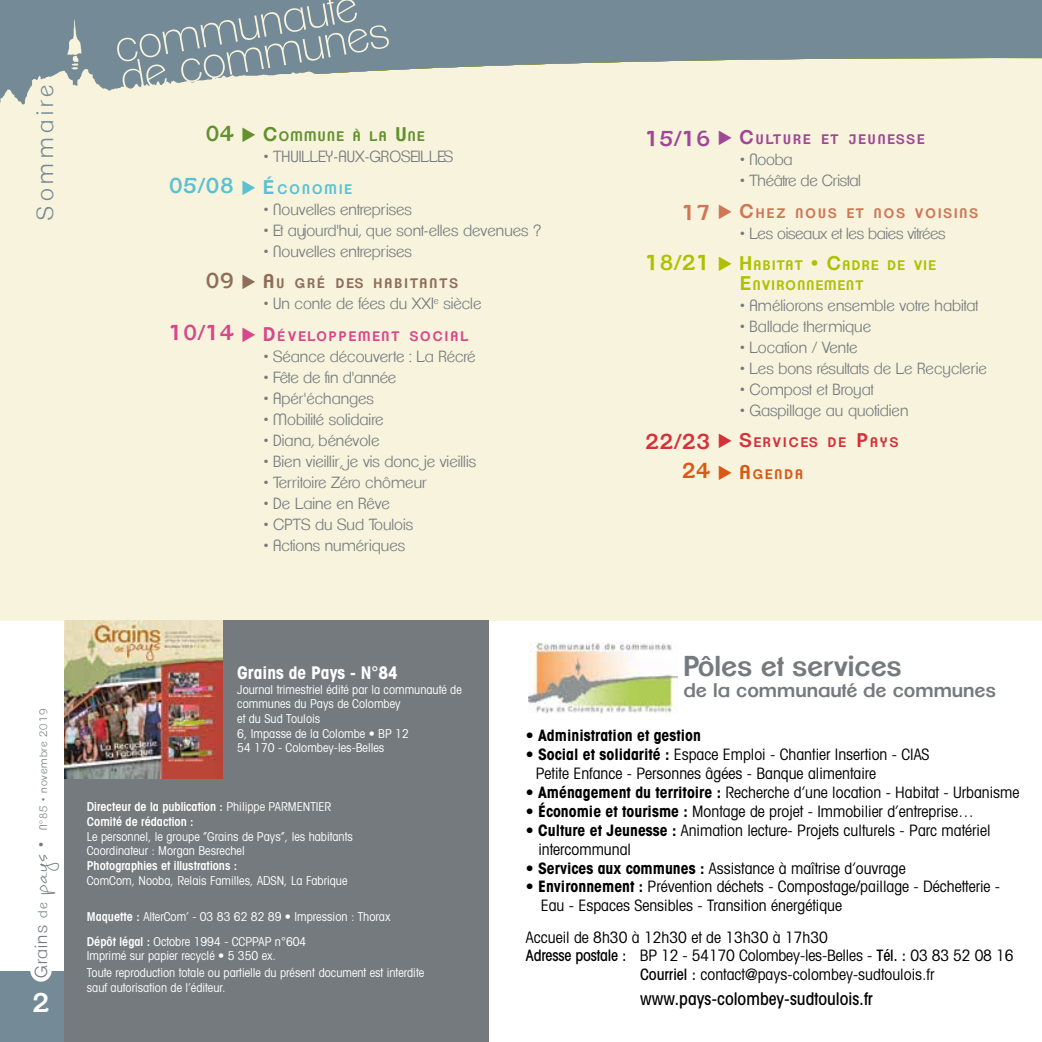
<style>
.page{position:relative;width:1042px;height:1042px;background:#fff}
.page>*{position:absolute;margin:0;border:0;box-sizing:border-box;transform-origin:0 0}
.t1{font:200 43.75px/31.5px "Clemente P Dac";color:#f7f3dd}
.t2{font:42.18px "Mathilde";color:#747a7d}
.t3{font:600 28px "Clemente P Dak";color:#747a7d}
.t4{font:600 26.25px "Clemente P Dak";color:#fff}
.t5{font:300 22.75px "Clemente P Dae";letter-spacing:.21em;color:#748a96}
.t6{font:600 19.25px "Clemente P Dak";color:#747a7d}
.t7{font:500 condensed 17.5px "Avant Garde";color:#000}
.t8{font:700 condensed 17.5px "Avant Garde";color:#fff}
.t9{font:300 16.97px "Clemente P Dae";letter-spacing:.08em;color:#747a7d}
.t10{font:condensed 15.75px/18.9px "Avant Garde";color:#000}
.t11{font:300 15.75px "Clemente P Dae";color:#747a7d}
.t12{font:300 15.75px "Clemente P Dae";letter-spacing:-.02em;color:#747a7d}
.t13{font:700 condensed 15.75px "Avant Garde";color:#000}
.t14{font:600 13.47px/19.2px "Clemente P Dak";letter-spacing:.1em;color:#aec000}
.t15{font:600 13.47px "Clemente P Dak";letter-spacing:.155em;color:#d8478a}
.t16{font:600 13.47px "Clemente P Dak";letter-spacing:.155em;color:#9f4794}
.t17{font:600 13.47px "Clemente P Dak";letter-spacing:.155em;color:#ce7655}
.t18{font:600 13.47px "Clemente P Dak";letter-spacing:.155em;color:#8f6e59}
.t19{font:600 13.47px "Clemente P Dak";letter-spacing:.155em;color:#d5313a}
.t20{font:600 13.47px "Clemente P Dak";letter-spacing:.1em;color:#62912d}
.t21{font:600 13.47px "Clemente P Dak";letter-spacing:.155em;color:#5ac1d2}
.t22{font:600 13.47px "Clemente P Dak";color:#d95915}
.t23{font:condensed 12.25px/14.7px "Avant Garde";color:#fff}
.t24{font:600 condensed 12.25px/14.7px "Avant Garde";color:#fff}
.t25{font:300 10.5px "Clemente P Dae";letter-spacing:.08em;color:#747a7d}
.s1{font-size:21px}
.s2{font-size:19.25px}
.s3{font-size:16.97px}
.s4{font-size:12.6px}
.s5{font-weight:400}
.s6{font-weight:600}
.s7{font-weight:700}
.s8{font-weight:500}
</style>
<div class="page">
<div style="left:0;top:971px;width:64px;height:71px;background:#748a96"></div>
<div style="left:30px;top:959px;width:22px;height:22px;background:#fff;border-radius:50%"></div>
<div style="left:0;top:0;width:1042px;height:620px;background:#f7f3dd"></div>
<svg style="left:0;top:0;width:1042px;height:74px;background:#86989f"></svg>
<img style="left:0;top:19px;width:328px;height:86px">
<div style="left:64px;top:620px;width:425px;height:422px;background:#747a7d"></div>
<img style="left:64px;top:620px;width:158px;height:158px">
<img style="left:528px;top:642px;width:149px;height:72px">
<h3 class="t5" style="left:32px;top:220px;width:137px;rotate:-90deg">Sommaire</h3>
<h1 class="t1" style="left:112px;top:32px;width:273px;rotate:-10deg">communauté de communes</h1>
<p class="t20" style="left:205px;top:128px;width:221px"><span class="s1">04</span> ◆ <span class="s2">C</span>OMMUNE À LA <span class="s2">U</span>NE</p>
<p class="t11" style="left:264px;top:148px;width:191px">• THUILLEY-AUX-GROSEILLES</p>
<p class="t21" style="left:169px;top:181px;width:185px"><span class="s1">05/08</span> ◆ <span class="s2">É</span>CONOMIE</p>
<p class="t11" style="left:264px;top:200px;width:149px">• Nouvelles entreprises</p>
<p class="t11" style="left:264px;top:221px;width:279px">• Et aujourd'hui, que sont-elles devenues ?</p>
<p class="t11" style="left:264px;top:242px;width:149px">• Nouvelles entreprises</p>
<p class="t18" style="left:205px;top:275px;width:254px"><span class="s1">09</span> ◆ <span class="s2">A</span>U GRÉ DES HABITANTS</p>
<p class="t11" style="left:264px;top:295px;width:219px">• Un conte de fées du XXI<sup>e</sup> siècle</p>
<p class="t15" style="left:169px;top:328px;width:301px"><span class="s1">10/14</span> ◆ <span class="s2">D</span>É VELOPPEMENT SOCIAL</p>
<p class="t11" style="left:264px;top:347px;width:213px">• Séance découverte : La Récré</p>
<p class="t11" style="left:264px;top:368px;width:134px">• Fête de fin d'année</p>
<p class="t11" style="left:264px;top:389px;width:111px">• Apér'échanges</p>
<p class="t11" style="left:264px;top:410px;width:121px">• Mobilité solidaire</p>
<p class="t11" style="left:264px;top:431px;width:117px">• Diana, bénévole</p>
<p class="t11" style="left:264px;top:452px;width:214px">• Bien vieillir, je vis donc je vieillis</p>
<p class="t11" style="left:264px;top:473px;width:165px">• Territoire Zéro chômeur</p>
<p class="t11" style="left:264px;top:494px;width:128px">• De Laine en Rêve</p>
<p class="t11" style="left:264px;top:515px;width:151px">• CPTS du Sud Toulois</p>
<p class="t11" style="left:264px;top:536px;width:143px">• Actions numériques</p>
<p class="t16" style="left:645px;top:132px;width:281px"><span class="s1">15/16</span> ◆ <span class="s2">C</span>ULTURE ET JEUNESSE</p>
<p class="t11" style="left:740px;top:151px;width:54px">• Nooba</p>
<p class="t12" style="left:740px;top:172px;width:122px">• Théâtre de Cristal</p>
<p class="t17" style="left:682px;top:205px;width:298px"><span class="s1">17</span> ◆ <span class="s2">C</span>HEZ NOUS ET NOS VOISINS</p>
<p class="t12" style="left:740px;top:224px;width:207px">• Les oiseaux et les baies vitrées</p>
<p class="t14" style="left:740px;top:256px;width:197px;text-indent:-95px"><span class="s1">18/21</span> ◆ <span class="s2">H</span> ABITAT <span class="s2">• C</span>ADRE DE VIE<br><span class="s2">E</span>NVIRONN EMENT</p>
<p class="t11" style="left:740px;top:296px;width:240px">• Améliorons ensemble votre habitat</p>
<p class="t11" style="left:740px;top:317px;width:132px">• Ballade thermique</p>
<p class="t11" style="left:740px;top:338px;width:119px">• Location / Vente</p>
<p class="t11" style="left:740px;top:359px;width:248px">• Les bons résultats de Le Recyclerie</p>
<p class="t11" style="left:740px;top:380px;width:135px">• Compost et Broyat</p>
<p class="t11" style="left:740px;top:401px;width:170px">• Gaspillage au quotidien</p>
<p class="t19" style="left:645px;top:434px;width:255px"><span class="s1">22/23</span> ◆ <span class="s2">S</span>ERVICES DE <span class="s2">P</span>AYS</p>
<p class="t22" style="left:682px;top:466px;width:123px"><span class="s1">24</span> ◆ <span class="s2">A</span> GENDA</p>
<p class="t25" style="left:37px;top:846px;width:139px;rotate:-90deg"><span class="s3">•</span> N°85 • novembre 2019</p>
<h2 class="t2" style="left:8px;top:895px;width:43px;rotate:-90deg">pays</h2>
<p class="t9" style="left:31px;top:978px;width:77px;rotate:-90deg">Grains <span class="s4">de</span></p>
<h3 class="t4" style="left:32px;top:987px;width:19px">2</h3>
<p class="t8" style="left:237px;top:661px;width:162px">Grains de Pays - N°84</p>
<p class="t23" style="left:237px;top:681px;width:226px">Journal trimestriel édité par la communauté de communes du Pays de Colombey<br>et du Sud Toulois<br>6, Impasse de la Colombe • BP 12<br>54 170 - Colombey-les-Belles</p>
<p class="t24" style="left:87px;top:799px;width:246px">Directeur de la publication : <span class="s5">Philippe PARMENTIER<br></span>Comité de rédaction :</p>
<p class="t23" style="left:87px;top:828px;width:268px">Le personnel, le groupe ”Grains de Pays”, les habitants<br>Coordinateur : Morgan Besrechel</p>
<p class="t24" style="left:87px;top:858px;width:152px">Photographies et illustrations :</p>
<p class="t23" style="left:87px;top:872px;width:262px">ComCom, Nooba, Relais Familles, ADSN, La Fabrique</p>
<p class="t23" style="left:87px;top:904px;width:305px;line-height:24.5px"><span class="s6">Maquette :</span> AlterCom’ - 03 83 62 82 89 • Impression : Thorax<br><span class="s6">Dépôt légal :</span> Octobre 1994 - CCPPAP n°604</p>
<p class="t23" style="left:87px;top:947px;width:339px;line-height:16.8px">Imprimé sur papier recyclé • 5 350 ex.<br>Toute reproduction totale ou partielle du présent document est interdite</p>
<p class="t23" style="left:87px;top:980px;width:140px">sauf autorisation de l’éditeur.</p>
<h3 class="t3" style="left:683px;top:649px;width:219px">Pôles et services</h3>
<p class="t6" style="left:683px;top:678px;width:314px">de la communauté de communes</p>
<p class="t13" style="left:526px;top:725px;width:177px"><span class="s5">•</span> Administration et gestion</p>
<p class="t10" style="left:536px;top:744px;width:395px;text-indent:-10px">• <span class="s7">Social et solidarité :</span> Espace Emploi - Chantier Insertion - CIAS<br>Petite Enfance - Personnes âgées - Banque alimentaire</p>
<p class="t10" style="left:526px;top:782px;width:495px">• <span class="s7">Aménagement du territoire :</span> Recherche d’une location - Habitat - Urbanisme</p>
<p class="t10" style="left:526px;top:801px;width:449px">• <span class="s7">Économie et tourisme :</span> Montage de projet - Immobilier d’entreprise…</p>
<p class="t10" style="left:538px;top:820px;width:454px;text-indent:-12px">• <span class="s7">Culture et Jeunesse :</span> Animation lecture- Projets culturels - Parc matériel intercommunal</p>
<p class="t10" style="left:526px;top:858px;width:381px">• <span class="s7">Services aux communes :</span> Assistance à maîtrise d’ouvrage</p>
<p class="t10" style="left:541px;top:877px;width:461px;text-indent:-15px">• <span class="s7">Environnement :</span> Prévention déchets - Compostage/paillage - Déchetterie -<br>Eau - Espaces Sensibles - Transition énergétique</p>
<p class="t10" style="left:526px;top:927px;width:303px">Accueil de 8h30 à 12h30 et de 13h30 à 17h30</p>
<p class="t10" style="left:526px;top:946px;width:489px"><span class="s8">Adresse postale :</span> BP 12 - 54170 Colombey-les-Belles - <span class="s8">Tél. :</span> 03 83 52 08 16</p>
<p class="t10" style="left:640px;top:965px;width:296px"><span class="s8">Courriel :</span> contact@pays-colombey-sudtoulois.fr</p>
<p class="t7" style="left:640px;top:987px;width:234px">www.pays-colombey-sudtoulois.fr</p>
</div>
